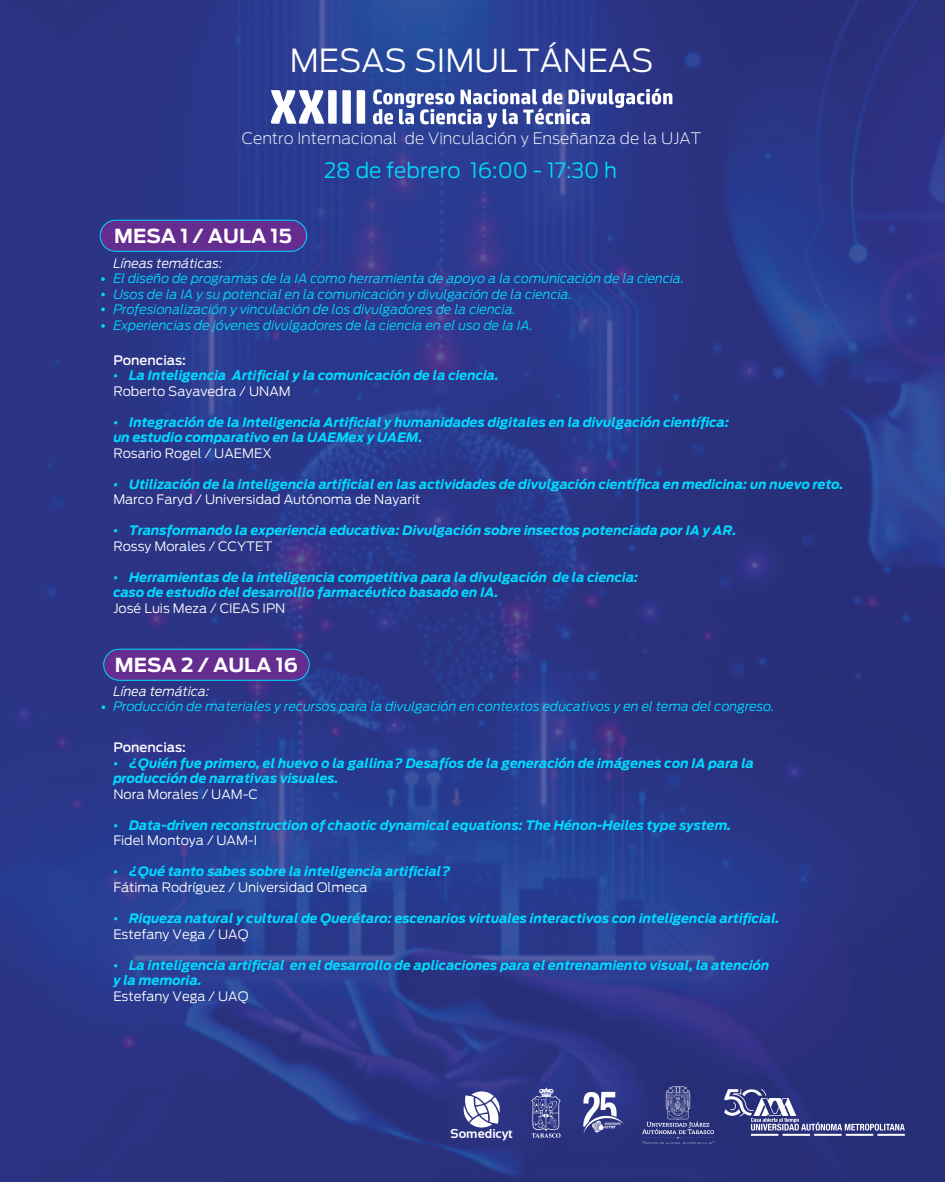
<style>
.page{position:relative;width:945px;height:1182px;background:#fff}
.page>*{position:absolute;margin:0;border:0;box-sizing:border-box;transform-origin:0 0}
.t1{font:300 31.59px "Antenna";color:#fff}
.t2{font:300 21px "Antenna";color:#00dbff}
.t3{font:700 19.25px "Antenna";color:#fff}
.t4{font:200 15.75px "Antenna";color:#fff}
.t5{font:italic 700 12.95px/15.5px "Antenna";color:#00dbff}
.t6{font:italic 300 12.95px/15.5px "Antenna";color:#00dbff}
.t7{font:300 12.95px "Antenna";color:#fff}
.t8{font:italic 300 12.95px "Antenna";color:#fff}
.t9{font:500 12.95px "Antenna";color:#fff}
.t10{font:700 12.95px "Sansation";color:#fff}
.s1{font-family:"Times New Roman";font-weight:400;font-style:normal}
.s2{font-weight:300;font-style:normal;color:#fff}
</style>
<div class="page">
<img style="left:0;top:1px;width:945px;height:1180px">
<img style="left:578px;top:1085px;width:49px;height:54px">
<img style="left:522px;top:1081px;width:48px;height:62px">
<img style="left:725px;top:1089px;width:180px;height:46px">
<img style="left:642px;top:1086px;width:71px;height:56px">
<svg style="left:463px;top:1089px;width:37px;height:38px"></svg>
<svg style="left:271px;top:90px;width:94px;height:34px"></svg>
<svg style="left:373px;top:89px;width:299px;height:39px"></svg>
<div style="left:100px;top:220px;width:207px;height:31px;background:#662d91;border-radius:16px"></div>
<div style="left:100px;top:220px;width:207px;height:32px;border:1px solid #00dbff;border-radius:16px"></div>
<div style="left:104px;top:649px;width:205px;height:31px;background:#662d91;border-radius:16px"></div>
<div style="left:103px;top:648px;width:207px;height:32px;border:1px solid #00dbff;border-radius:16px"></div>
<svg style="left:101px;top:277px;width:4px;height:4px"></svg>
<svg style="left:101px;top:292px;width:4px;height:4px"></svg>
<svg style="left:101px;top:307px;width:4px;height:4px"></svg>
<svg style="left:101px;top:324px;width:4px;height:4px"></svg>
<svg style="left:102px;top:705px;width:3px;height:4px"></svg>
<h1 class="t1" style="left:290px;top:41px;width:365px">MESAS SIMULTÁNEAS</h1>
<p class="t4" style="left:242px;top:129px;width:461px">Centro Internacional de Vinculación y Enseñanza de la UJAT</p>
<h3 class="t3" style="left:114px;top:225px;width:179px">MESA 1 / AULA 15</h3>
<h2 class="t2" style="left:324px;top:158px;width:294px">28 de febrero 16:00 - 17:30 h</h2>
<p class="t8" style="left:113px;top:255px;width:111px">Líneas temáticas:</p>
<p class="t6" style="left:113px;top:271px;width:572px">El diseño de programas de la IA como herramienta de apoyo a la comunicación de la ciencia.<br>Usos de la IA y su potencial en la comunicación y divulgación de la ciencia.<br>Profesionalización y vinculación de los divulgadores de la ciencia.<br>Experiencias de jóvenes divulgadores de la ciencia en el uso de la IA.</p>
<p class="t9" style="left:113px;top:352px;width:74px">Ponencias:</p>
<p class="t5" style="left:113px;top:367px;width:387px"><span class="s1">▪</span> La Inteligencia Artificial y la comunicación de la ciencia.<br><span class="s2">Roberto Sayavedra / UNAM</span></p>
<p class="t5" style="left:113px;top:414px;width:617px"><span class="s1">▪</span> Integración de la Inteligencia Artificial y humanidades digitales en la divulgación científica: un estudio comparativo en la UAEMex y UAEM.</p>
<p class="t7" style="left:113px;top:445px;width:160px">Rosario Rogel / UAEMEX</p>
<p class="t5" style="left:113px;top:476px;width:732px"><span class="s1">▪</span> Utilización de la inteligencia artificial en las actividades de divulgación científica en medicina: un nuevo reto.<br><span class="s2">Marco Faryd / Universidad Autónoma de Nayarit</span></p>
<p class="t5" style="left:113px;top:522px;width:625px"><span class="s1">▪</span> Transformando la experiencia educativa: Divulgación sobre insectos potenciada por IA y AR.<br><span class="s2">Rossy Morales / CCYTET</span></p>
<p class="t5" style="left:113px;top:569px;width:527px"><span class="s1">▪</span> Herramientas de la inteligencia competitiva para la divulgación de la ciencia: caso de estudio del desarrolllo farmacéutico basado en IA.</p>
<p class="t7" style="left:113px;top:600px;width:174px">José Luis Meza / CIEAS IPN</p>
<h3 class="t3" style="left:115px;top:653px;width:185px">MESA 2 / AULA 16</h3>
<p class="t8" style="left:113px;top:683px;width:98px">Línea temática:</p>
<p class="t6" style="left:113px;top:698px;width:663px">Producción de materiales y recursos para la divulgación en contextos educativos y en el tema del congreso.</p>
<p class="t9" style="left:113px;top:739px;width:74px">Ponencias:</p>
<p class="t5" style="left:113px;top:755px;width:642px"><span class="s1">▪</span> ¿Quién fue primero, el huevo o la gallina? Desafíos de la generación de imágenes con IA para la producción de narrativas visuales.</p>
<p class="t7" style="left:113px;top:786px;width:146px">Nora Morales / UAM-C</p>
<p class="t5" style="left:113px;top:817px;width:620px"><span class="s1">▪</span> Data-driven reconstruction of chaotic dynamical equations: The Hénon-Heiles type system.<br><span class="s2">Fidel Montoya / UAM-I</span></p>
<p class="t5" style="left:113px;top:864px;width:339px"><span class="s1">▪</span> ¿Qué tanto sabes sobre la inteligencia artificial?<br><span class="s2">Fátima Rodríguez / Universidad Olmeca</span></p>
<p class="t5" style="left:113px;top:910px;width:668px"><span class="s1">▪</span> Riqueza natural y cultural de Querétaro: escenarios virtuales interactivos con inteligencia artificial.<br><span class="s2">Estefany Vega / UAQ</span></p>
<p class="t5" style="left:113px;top:957px;width:658px"><span class="s1">▪</span> La inteligencia artificial en el desarrollo de aplicaciones para el entrenamiento visual, la atención y la memoria.</p>
<p class="t7" style="left:113px;top:987px;width:137px">Estefany Vega / UAQ</p>
<p class="t10" style="left:451px;top:1126px;width:64px">Somedicyt</p>
</div>
